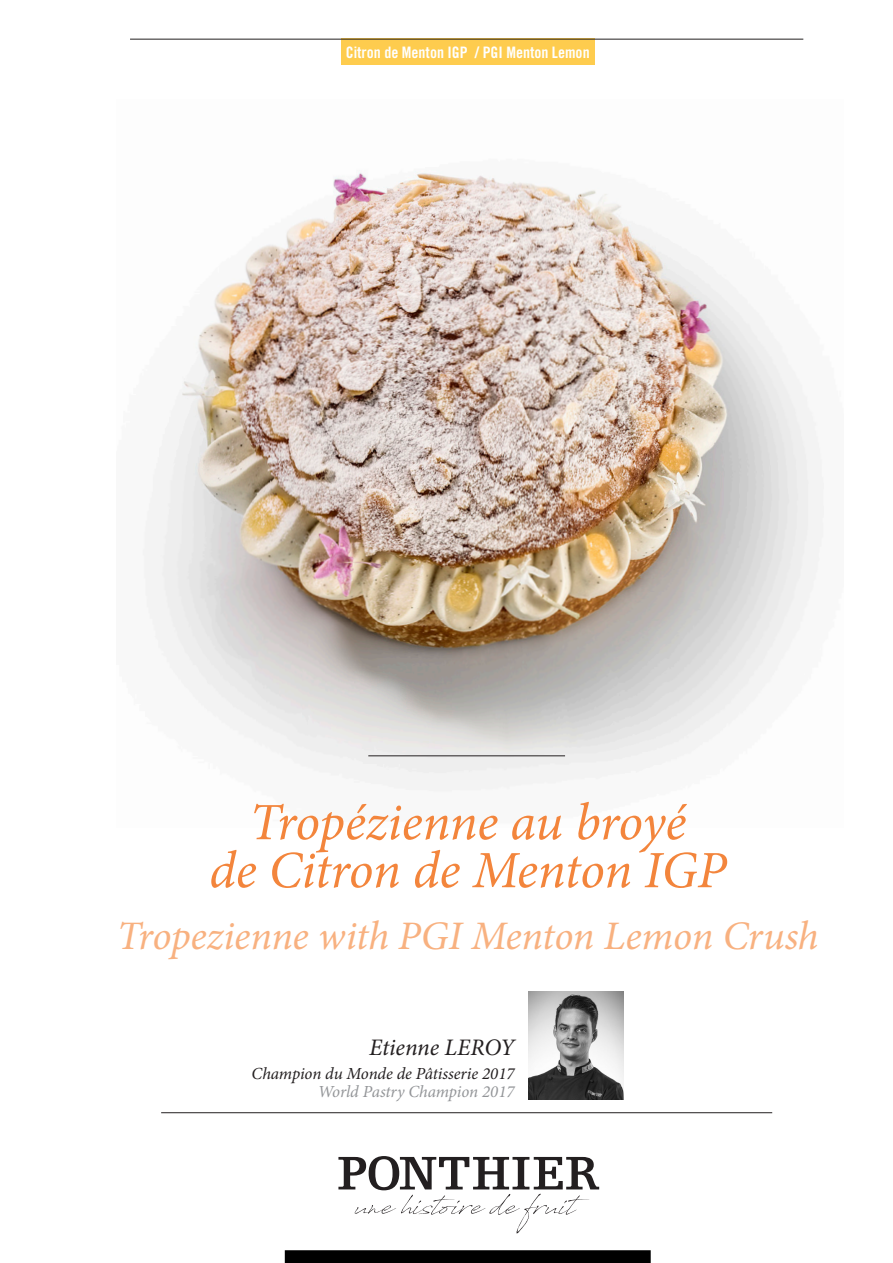
<style>
.page{position:relative;width:893px;height:1263px;background:#fff}
.page>*{position:absolute;margin:0;border:0;box-sizing:border-box;transform-origin:0 0}
.t1{font:italic 52.5px "Minion Pro";letter-spacing:-.01em;color:#f3853c}
.t2{font:italic 40.5px "Minion Pro";letter-spacing:-.005em;color:#f8b180}
.t3{font:italic 23.7px "Minion Pro";letter-spacing:-.01em;color:#231f20}
.t4{font:italic 16.95px "Minion Pro";letter-spacing:-.005em;color:#231f20}
.t5{font:italic 16.95px "Minion Pro";letter-spacing:-.01em;color:#939598}
.t6{font:15.75px "Trade Gothic Bold Cond Twenty";color:#fff}
</style>
<div class="page">
<img style="left:143px;top:171px;width:681px;height:620px">
<div style="left:341px;top:39px;width:253px;height:26px;background:#fecc4e"></div>
<hr style="left:368px;top:755px;width:197px;height:1px;background:#231f20">
<hr style="left:161px;top:1112px;width:611px;height:1px;background:#231f20">
<div style="left:285px;top:1250px;width:366px;height:13px;background:#000"></div>
<svg style="left:338px;top:1156px;width:261px;height:77px"></svg>
<hr style="left:130px;top:39px;width:673px;height:1px;background:#231f20">
<img style="left:528px;top:991px;width:95px;height:108px">
<p class="t6" style="left:346px;top:43px;width:245px">Citron de Mento IGP / PGI Ment n Lemon</p>
<p class="t6" style="left:447px;top:43px;width:95px">Mangue / Mango</p>
<p class="t6" style="left:421px;top:44px;width:95px">Mangue / Mango</p>
<p class="t1" style="left:249px;top:787px;width:438px">Tropézienne au broyé</p>
<p class="t1" style="left:209px;top:835px;width:519px">de Citron de Menton IGP</p>
<p class="t2" style="left:117px;top:908px;width:703px">Tropezienne with PGI Menton Lemon Crush</p>
<p class="t3" style="left:369px;top:1031px;width:147px">Etienne LEROY</p>
<p class="t4" style="left:252px;top:1061px;width:264px">Champion du Monde de Pâtisserie 2017</p>
<p class="t5" style="left:318px;top:1079px;width:198px">World Pastry Champion 2017</p>
</div>
